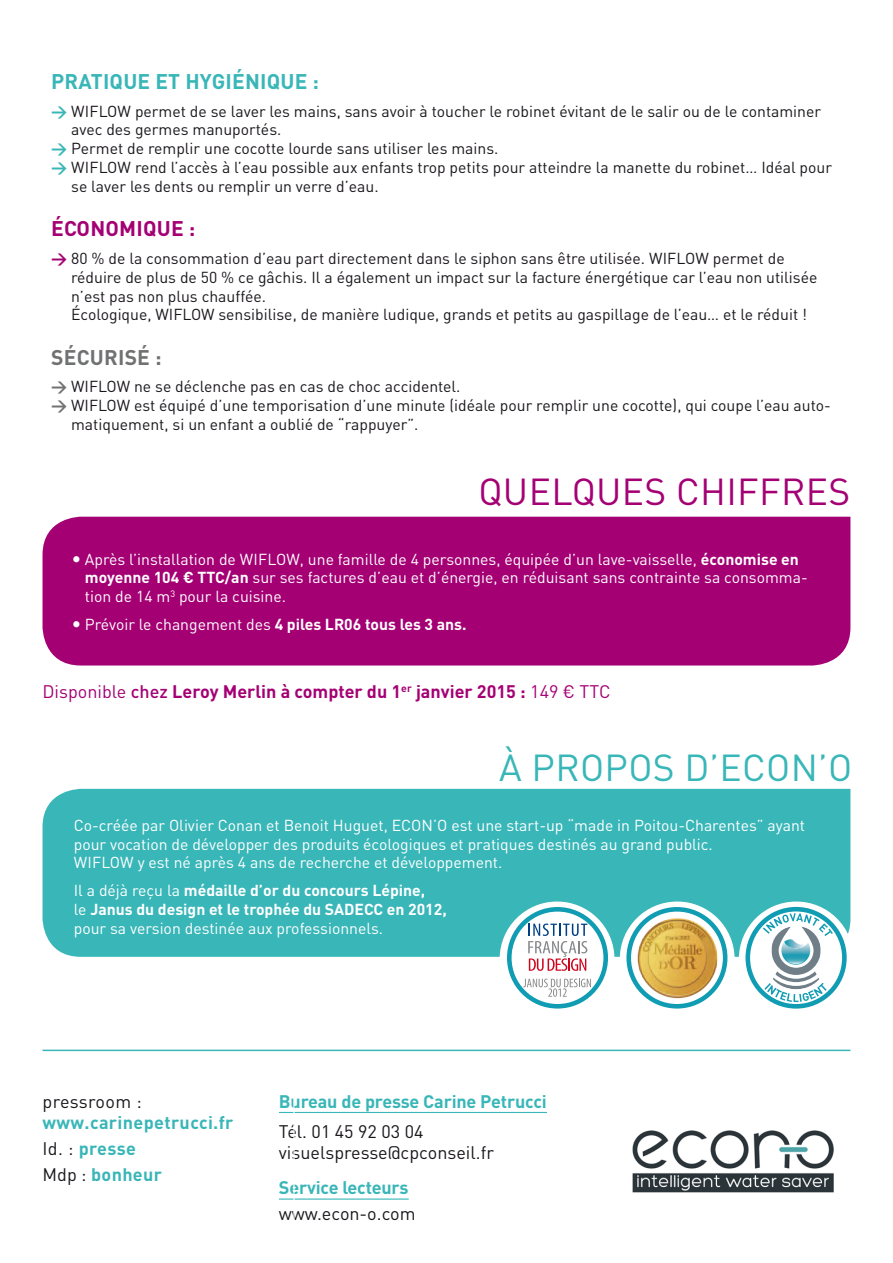
<style>
.page{position:relative;width:893px;height:1263px;background:#fff}
.page>*{position:absolute;margin:0;border:0;box-sizing:border-box;transform-origin:0 0}
.t1{font:37.2px "DIN Pro";letter-spacing:.01em;color:#a40074}
.t2{font:37.2px "DIN Pro";letter-spacing:.01em;color:#39b6b8}
.t3{font:700 21px "DIN Pro";letter-spacing:.01em;color:#39b6b8}
.t4{font:700 21px "DIN Pro";letter-spacing:.01em;color:#a40074}
.t5{font:700 21px "DIN Pro";letter-spacing:.01em;color:#707172}
.t6{font:700 18px "DIN Pro";color:#a40074}
.t7{font:18px/21.6px "DIN Pro";color:#1a171c}
.t8{font:700 18px "DIN Pro";letter-spacing:-.01em;color:#39b6b8}
.t9{font:700 18px/21.6px "DIN Pro";letter-spacing:.02em;color:#39b6b8}
.t10{font:15.75px/18.9px "DIN Pro";color:#1a171c}
.t11{font:15.75px/18.9px "DIN Pro";color:#fff}
.t12{font:700 15.75px/18.9px "DIN Pro";color:#fff}
.s1{font-weight:700;color:#39b6b8}
.s2{font-weight:700;color:#a40074}
.s3{font-weight:700;color:#707172}
.s4{font-weight:700}
.s5{font-weight:400}
.s6{font-weight:500}
.s7{font-weight:400;color:#1a171c}
</style>
<div class="page">
<div style="left:43px;top:789px;width:807px;height:168px;background:#39b6b8"></div>
<div style="left:43px;top:517px;width:807px;height:148px;background:#a40074"></div>
<svg style="left:500px;top:901px;width:114px;height:115px"></svg>
<svg style="left:739px;top:901px;width:115px;height:115px"></svg>
<svg style="left:620px;top:901px;width:115px;height:115px"></svg>
<div style="left:626px;top:907px;width:101px;height:101px;border:5px solid #109cb3;border-radius:50%"></div>
<img style="left:631px;top:917px;width:92px;height:81px">
<svg style="left:748px;top:909px;width:96px;height:97px"></svg>
<div style="left:743px;top:904px;width:106px;height:107px;border:10px solid #fff;border-radius:50%"></div>
<div style="left:745px;top:907px;width:102px;height:101px;border:5px solid #109cb3;border-radius:50%"></div>
<svg style="left:763px;top:913px;width:70px;height:89px"></svg>
<div style="left:507px;top:907px;width:101px;height:101px;border:5px solid #109cb3;border-radius:50%"></div>
<svg style="left:528px;top:923px;width:59px;height:48px"></svg>
<svg style="left:523px;top:979px;width:68px;height:18px"></svg>
<hr style="left:43px;top:1049px;width:807px;height:2px;background:#39b6b8">
<img style="left:632px;top:1130px;width:202px;height:63px">
<hr style="left:279px;top:1112px;width:268px;height:1px;background:#39b6b8">
<hr style="left:279px;top:1198px;width:130px;height:2px;background:#39b6b8">
<hr style="left:293px;top:1073px;width:2px;height:190px;background:#fff">
<svg style="left:74px;top:556px;width:6px;height:6px"></svg>
<svg style="left:74px;top:621px;width:6px;height:6px"></svg>
<p class="t3" style="left:51px;top:67px;width:269px">PRATIQUE ET HYGIÉNIQUE :</p>
<p class="t10" style="left:71px;top:101px;width:751px;text-indent:-20px"><span class="s1">→</span> WIFLOW permet de se laver les mains, sans avoir à toucher le robinet évitant de le salir ou de le contaminer avec des germes manuportés.</p>
<p class="t10" style="left:51px;top:139px;width:449px"><span class="s1">→</span> Permet de remplir une cocotte lourde sans utiliser les mains.</p>
<p class="t10" style="left:71px;top:157px;width:762px;text-indent:-20px"><span class="s1">→</span> WIFLOW rend l’accès à l’eau possible aux enfants trop petits pour atteindre la manette du robinet… Idéal pour se laver les dents ou remplir un verre d’eau.</p>
<p class="t4" style="left:51px;top:214px;width:146px">ÉCONOMIQUE :</p>
<p class="t10" style="left:71px;top:248px;width:748px;text-indent:-20px"><span class="s2">→</span> 80 % de la consommation d’eau part directement dans le siphon sans être utilisée. WIFLOW permet de réduire de plus de 50 % ce gâchis. Il a également un impact sur la facture énergétique car l’eau non utilisée n’est pas non plus chauffée.<br>Écologique, WIFLOW sensibilise, de manière ludique, grands et petits au gaspillage de l’eau… et le réduit !</p>
<p class="t5" style="left:51px;top:343px;width:112px">SÉCURISÉ :</p>
<p class="t10" style="left:51px;top:376px;width:411px"><span class="s3">→</span> WIFLOW ne se déclenche pas en cas de choc accidentel.</p>
<p class="t10" style="left:71px;top:395px;width:761px;text-indent:-20px"><span class="s3">→</span> WIFLOW est équipé d’une temporisation d’une minute (idéale pour remplir une cocotte), qui coupe l’eau auto&shy;matiquement, si un enfant a oublié de “rappuyer”.</p>
<p class="t1" style="left:478px;top:466px;width:373px">QUELQUES CHIFFRES</p>
<p class="t11" style="left:85px;top:549px;width:724px">Après l’installation de WIFLOW, une famille de 4 personnes, équipée d’un lave-vaisselle, <span class="s4">économise en moyenne 104 € TTC/an</span> sur ses factures d’eau et d’énergie, en réduisant sans contrainte sa consomma&shy;tion de 14 m<sup>3</sup> pour la cuisine.</p>
<p class="t11" style="left:85px;top:614px;width:383px">Prévoir le changement des <span class="s4">4 piles LR06 tous les 3 ans.</span></p>
<p class="t6" style="left:43px;top:680px;width:569px"><span class="s5">Disponible</span> <span class="s6">chez</span> Leroy Merlin à compter du 1<sup>er</sup> janvier 2015 : <span class="s5">149 € TTC</span></p>
<p class="t2" style="left:499px;top:742px;width:354px">À PROPOS D’ECON’O</p>
<p class="t11" style="left:74px;top:815px;width:733px">Co-créée par Olivier Conan et Benoit Huguet, ECON’O est une start-up “made in Poitou-Charentes” ayant pour vocation de développer des produits écologiques et pratiques destinés au grand public.</p>
<p class="t11" style="left:74px;top:853px;width:430px">WIFLOW y est né après 4 ans de recherche et développement.</p>
<p class="t12" style="left:74px;top:880px;width:374px"><span class="s5">Il a déjà reçu la</span> médaille d’or du concours Lépine,<br><span class="s5">le</span> Janus du design et le trophée du SADECC en 2012, <span class="s5">pour sa version destinée aux professionnels.</span></p>
<p class="t9" style="left:43px;top:1089px;width:192px"><span class="s7">pressroom : </span>www.carinepetrucci.fr</p>
<p class="t8" style="left:43px;top:1136px;width:95px"><span class="s7">Id. :</span> presse</p>
<p class="t9" style="left:43px;top:1163px;width:121px"><span class="s7">Mdp :</span> bonheur</p>
<p class="t8" style="left:279px;top:1089px;width:269px">Bureau de presse Carine Petrucci</p>
<p class="t7" style="left:279px;top:1120px;width:217px">Tél. 01 45 92 03 04 visuelspresse@cpconseil.fr</p>
<p class="t8" style="left:279px;top:1175px;width:131px">Service lecteurs</p>
<p class="t7" style="left:279px;top:1202px;width:138px">www.econ-o.com</p>
</div>
